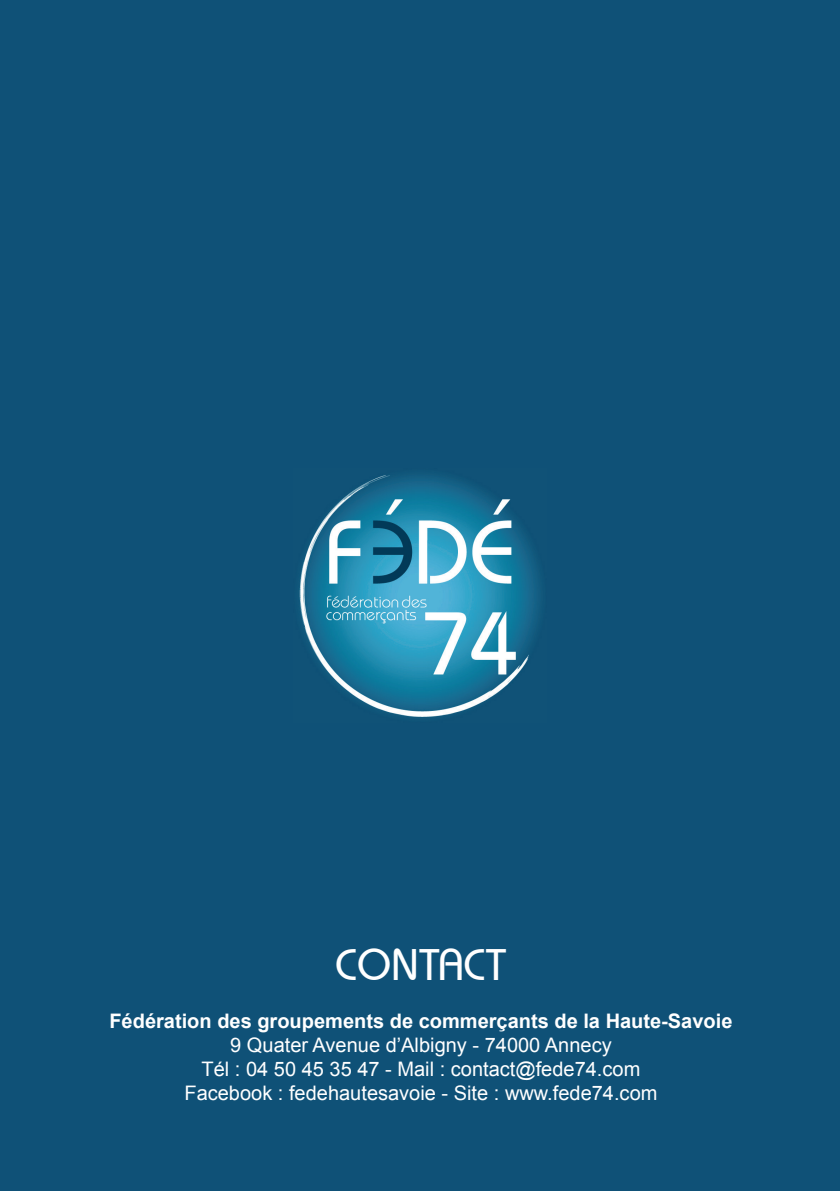
<style>
.page{position:relative;width:840px;height:1191px;background:#fff}
.page>*{position:absolute;margin:0;border:0;box-sizing:border-box;transform-origin:0 0}
.t1{font:500 44px "Bauhaus IT Cby BT";color:#fff}
.t2{font:20px/24px "Arial";color:#fff;text-align:center}
.t3{font:700 20px "Arial";color:#fff}
</style>
<div class="page">
<div style="left:0;top:0;width:839px;height:1191px;background:#0f5177"></div>
<img style="left:299px;top:475px;width:240px;height:242px">
<h1 class="t1" style="left:335px;top:937px;width:173px">CONTACT</h1>
<p class="t3" style="left:109px;top:1007px;width:624px">Fédération des groupements de commerçants de la Haute-Savoie</p>
<p class="t2" style="left:184px;top:1033px;width:474px">9 Quater Avenue d’Albigny - 74000 Annecy<br>Tél : 04 50 45 35 47 - Mail : contact@fede74.com<br>Facebook : fedehautesavoie - Site : www.fede74.com</p>
</div>
